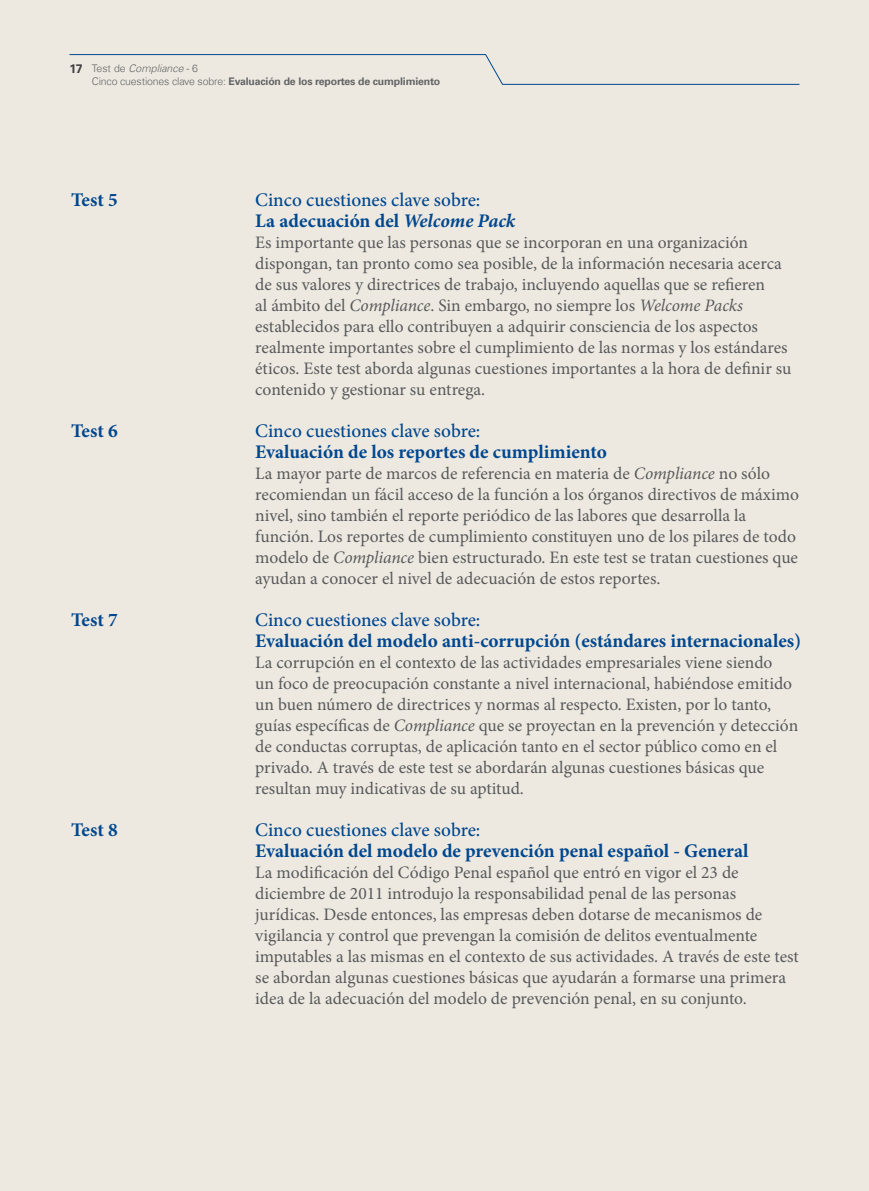
<style>
.page{position:relative;width:869px;height:1191px;background:#fff}
.page>*{position:absolute;margin:0;border:0;box-sizing:border-box;transform-origin:0 0}
.t1{font:700 19.25px "Minion Pro";color:#00478f}
.t2{font:500 19.25px/21px "Minion Pro";color:#00478f}
.t3{font:17.5px/21px "Minion Pro";color:#58595b}
.t4{font:700 12.25px "Universfor KPMG";color:#414042}
.t5{font:700 10.5px/12.6px "Universfor KPMG";letter-spacing:-.015em;color:#636466}
.s1{font-weight:300}
.s2{font-weight:300;font-style:italic}
.s3{font-weight:700}
.s4{font-weight:700;font-style:italic}
.s5{font-style:italic}
</style>
<div class="page">
<div style="left:0;top:0;width:868px;height:1191px;background:#ede9e0"></div>
<svg style="left:69px;top:54px;width:731px;height:31px"></svg>
<p class="t4" style="left:69px;top:62px;width:15px">17</p>
<p class="t5" style="left:92px;top:62px;width:350px"><span class="s1">Test de</span> <span class="s2">Compliance</span> <span class="s1">- 6<br>Cinco cuestiones clave sobre:</span> Evaluación de los reportes de cumplimiento</p>
<p class="t1" style="left:71px;top:186px;width:48px">Test 5</p>
<p class="t2" style="left:255px;top:189px;width:261px">Cinco cuestiones clave sobre:<br><span class="s3">La adecuación del</span> <span class="s4">Welcome Pack</span></p>
<p class="t3" style="left:255px;top:231px;width:537px">Es importante que las personas que se incorporan en una organización dispongan, tan pronto como sea posible, de la información necesaria acerca de sus valores y directrices de trabajo, incluyendo aquellas que se refieren<br>al ámbito del <span class="s5">Compliance</span>. Sin embargo, no siempre los <span class="s5">Welcome Packs </span>establecidos para ello contribuyen a adquirir consciencia de los aspectos realmente importantes sobre el cumplimiento de las normas y los estándares éticos. Este test aborda algunas cuestiones importantes a la hora de definir su contenido y gestionar su entrega.</p>
<p class="t1" style="left:71px;top:417px;width:48px">Test 6</p>
<p class="t2" style="left:255px;top:420px;width:227px">Cinco cuestiones clave sobre:</p>
<p class="t1" style="left:255px;top:438px;width:353px">Evaluación de los reportes de cumplimiento</p>
<p class="t3" style="left:255px;top:462px;width:545px">La mayor parte de marcos de referencia en materia de <span class="s5">Compliance</span> no sólo recomiendan un fácil acceso de la función a los órganos directivos de máximo nivel, sino también el reporte periódico de las labores que desarrolla la función. Los reportes de cumplimiento constituyen uno de los pilares de todo modelo de <span class="s5">Compliance</span> bien estructurado. En este test se tratan cuestiones que ayudan a conocer el nivel de adecuación de estos reportes.</p>
<p class="t1" style="left:71px;top:606px;width:48px">Test 7</p>
<p class="t2" style="left:255px;top:609px;width:227px">Cinco cuestiones clave sobre:</p>
<p class="t1" style="left:255px;top:627px;width:547px">Evaluación del modelo anti-corrupción (estándares internacionales)</p>
<p class="t3" style="left:255px;top:651px;width:544px">La corrupción en el contexto de las actividades empresariales viene siendo<br>un foco de preocupación constante a nivel internacional, habiéndose emitido un buen número de directrices y normas al respecto. Existen, por lo tanto, guías específicas de <span class="s5">Compliance</span> que se proyectan en la prevención y detección de conductas corruptas, de aplicación tanto en el sector público como en el privado. A través de este test se abordarán algunas cuestiones básicas que resultan muy indicativas de su aptitud.</p>
<p class="t1" style="left:71px;top:816px;width:48px">Test 8</p>
<p class="t2" style="left:255px;top:819px;width:227px">Cinco cuestiones clave sobre:</p>
<p class="t1" style="left:255px;top:837px;width:494px">Evaluación del modelo de prevención penal español - General</p>
<p class="t3" style="left:255px;top:861px;width:545px">La modificación del Código Penal español que entró en vigor el 23 de diciembre de 2011 introdujo la responsabilidad penal de las personas jurídicas. Desde entonces, las empresas deben dotarse de mecanismos de vigilancia y control que prevengan la comisión de delitos eventualmente imputables a las mismas en el contexto de sus actividades. A través de este test se abordan algunas cuestiones básicas que ayudarán a formarse una primera idea de la adecuación del modelo de prevención penal, en su conjunto.</p>
</div>
